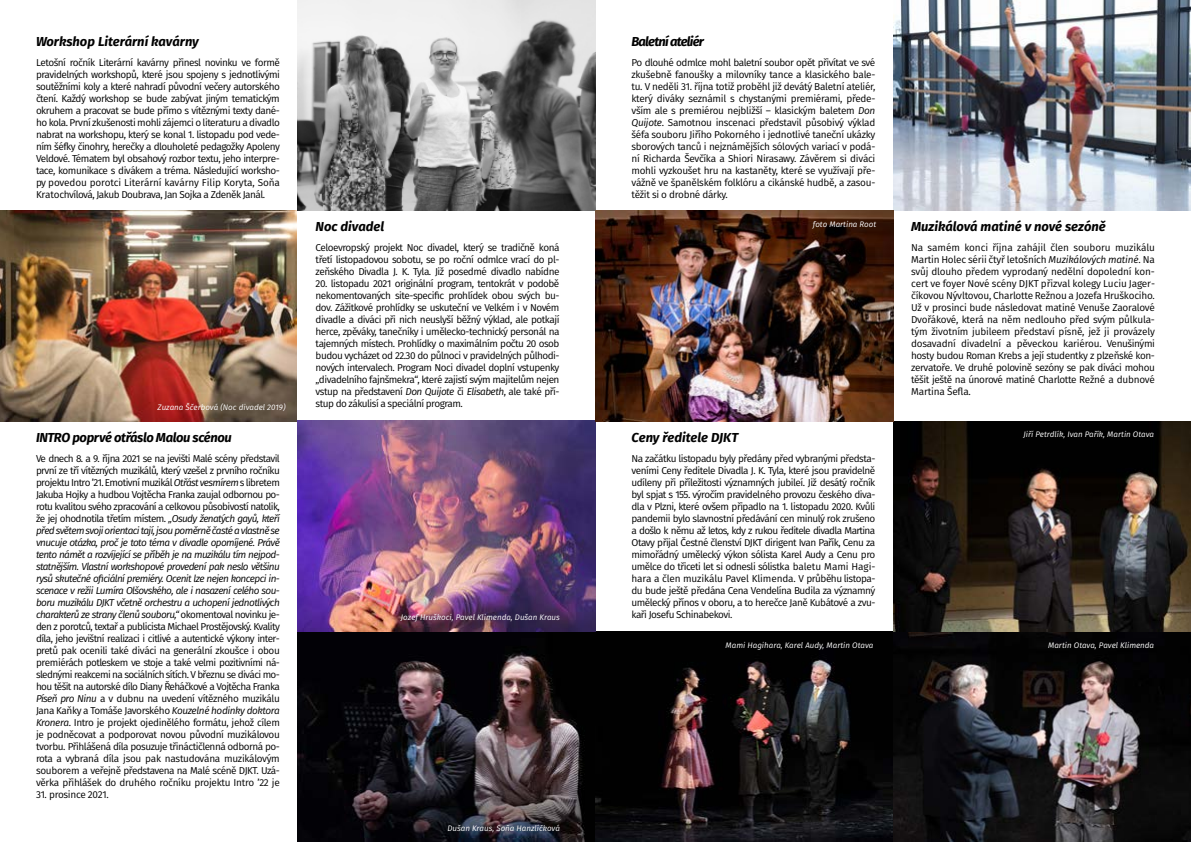
<style>
.page{position:relative;width:1191px;height:842px;background:#fff}
.page>*{position:absolute;margin:0;border:0;box-sizing:border-box;transform-origin:0 0}
.t1{font:italic 700 13px "Fira Sans";letter-spacing:-.005em;color:#000}
.t2{font:italic 700 13px "Fira Sans";letter-spacing:-.03em;color:#000}
.t3{font:italic 700 13px "Fira Sans";letter-spacing:-.06em;color:#000}
.t4{font:10px/12px "Fira Sans";letter-spacing:-.05em;color:#000;text-align:justify}
.t5{font:10px "Fira Sans";letter-spacing:-.03em;color:#000}
.t6{font:italic 8px "Fira Sans";color:#fff}
.s1{font-style:italic}
</style>
<div class="page">
<img style="left:0;top:210px;width:297px;height:211px">
<img style="left:298px;top:631px;width:297px;height:211px">
<svg style="left:595px;top:631px;width:298px;height:211px;background:#161212"></svg>
<img style="left:893px;top:631px;width:298px;height:211px">
<img style="left:893px;top:421px;width:298px;height:210px">
<img style="left:893px;top:0;width:298px;height:210px">
<img style="left:298px;top:421px;width:297px;height:210px">
<img style="left:298px;top:0;width:297px;height:210px">
<img style="left:595px;top:210px;width:298px;height:211px">
<h1 class="t1" style="left:36px;top:33px;width:164px">Workshop Literární kavárny</h1>
<p class="t4" style="left:36px;top:57px;width:245px">Letošní ročník Literární kavárny přinesl novinku ve formě pravidelných workshopů, které jsou spojeny s jednotlivými soutěžními koly a které nahradí původní večery autorského čtení. Každý workshop se bude zabývat jiným tematickým okruhem a pracovat se bude přímo s vítěznými texty dané&shy;ho kola. První zkušenosti mohli zájemci o literaturu a divadlo nabrat na workshopu, který se konal 1. listopadu pod vede&shy;ním šéfky činohry, herečky a dlouholeté pedagožky Apoleny Veldové. Tématem byl obsahový rozbor textu, jeho interpre&shy;tace, komunikace s divákem a tréma. Následující worksho&shy;py povedou porotci Literární kavárny Filip Koryta, Soňa Kratochvílová, Jakub Doubrava, Jan Sojka a Zdeněk Janál.</p>
<p class="t6" style="left:158px;top:402px;width:129px">Zuzana Ščerbová (Noc divadel 2019)</p>
<h1 class="t2" style="left:36px;top:428px;width:197px">INTRO poprvé otřáslo Malou scénou</h1>
<p class="t4" style="left:36px;top:452px;width:245px">Ve dnech 8. a 9. října 2021 se na jevišti Malé scény představil první ze tří vítězných muzikálů, který vzešel z prvního ročníku projektu Intro ’21. Emotivní muzikál <span class="s1">Otřást vesmírem</span> s libretem Jakuba Hojky a hudbou Vojtěcha Franka zaujal odbornou po&shy;rotu kvalitou svého zpracování a celkovou působivostí natolik, že jej ohodnotila třetím místem. <span class="s1">„Osudy ženatých gayů, kteří před světem svoji orientaci tají, jsou poměrně časté a vlastně se vnucuje otázka, proč je toto téma v divadle opomíjené. Právě tento námět a rozvíjející se příběh je na muzikálu tím nejpod&shy;statnějším. Vlastní workshopové provedení pak neslo většinu rysů skutečné oficiální premiéry. Ocenit lze nejen koncepci in&shy;scenace v režii Lumíra Olšovského, ale i nasazení celého sou&shy;boru muzikálu DJKT včetně orchestru a uchopení jednotlivých charakterů ze strany členů souboru,“</span> okomentoval novinku je&shy;den z porotců, textař a publicista Michael Prostějovský. Kvality díla, jeho jevištní realizaci i citlivé a autentické výkony inter&shy;pretů pak ocenili také diváci na generální zkoušce i obou premiérách potleskem ve stoje a také velmi pozitivními ná&shy;slednými reakcemi na sociálních sítích. V březnu se diváci mo&shy;hou těšit na autorské dílo Diany Řeháčkové a Vojtěcha Franka <span class="s1">Píseň pro Ninu</span> a v dubnu na uvedení vítězného muzikálu Jana Kaňky a Tomáše Javorského <span class="s1">Kouzelné hodinky doktora Kronera</span>. Intro je projekt ojedinělého formátu, jehož cílem je podněcovat a podporovat novou původní muzikálovou tvorbu. Přihlášená díla posuzuje třináctičlenná odborná po&shy;rota a vybraná díla jsou pak nastudována muzikálovým souborem a veřejně představena na Malé scéně DJKT. Uzá&shy;věrka přihlášek do druhého ročníku projektu Intro ’22 je</p>
<p class="t5" style="left:36px;top:787px;width:74px">31. prosince 2021.</p>
<h1 class="t1" style="left:315px;top:218px;width:70px">Noc divadel</h1>
<p class="t4" style="left:315px;top:242px;width:245px">Celoevropský projekt Noc divadel, který se tradičně koná třetí listopadovou sobotu, se po roční odmlce vrací do pl&shy;zeňského Divadla J. K. Tyla. Již posedmé divadlo nabídne</p>
<p class="t4" style="left:315px;top:278px;width:245px">20. listopadu 2021 originální program, tentokrát v podobě nekomentovaných site-specific prohlídek obou svých bu&shy;dov. Zážitkové prohlídky se uskuteční ve Velkém i v Novém divadle a diváci při nich neuslyší běžný výklad, ale potkají herce, zpěváky, tanečníky i umělecko-technický personál na tajemných místech. Prohlídky o maximálním počtu 20 osob budou vycházet od 22.30 do půlnoci v pravidelných půlhodi&shy;nových intervalech. Program Noci divadel doplní vstupenky „divadelního fajnšmekra“, které zajistí svým majitelům nejen vstup na představení <span class="s1">Don Quijote</span> či <span class="s1">Elisabeth</span>, ale také pří&shy;stup do zákulisí a speciální program.</p>
<p class="t6" style="left:401px;top:612px;width:160px">Jozef Hruškoci, Pavel Klimenda, Dušan Kraus</p>
<p class="t6" style="left:447px;top:822px;width:114px">Dušan Kraus, Soňa Hanzlíčková</p>
<h1 class="t3" style="left:631px;top:33px;width:74px">Baletní ateliér</h1>
<p class="t4" style="left:631px;top:57px;width:245px">Po dlouhé odmlce mohl baletní soubor opět přivítat ve své zkušebně fanoušky a milovníky tance a klasického bale&shy;tu. V neděli 31. října totiž proběhl již devátý Baletní ateliér, který diváky seznámil s chystanými premiérami, přede&shy;vším ale s premiérou nejbližší – klasickým baletem <span class="s1">Don Quijote</span>. Samotnou inscenaci představil působivý výklad šéfa souboru Jiřího Pokorného i jednotlivé taneční ukázky sborových tanců i nejznámějších sólových variací v podá&shy;ní Richarda Ševčíka a Shiori Nirasawy. Závěrem si diváci mohli vyzkoušet hru na kastaněty, které se využívají pře&shy;vážně ve španělském folklóru a cikánské hudbě, a zasou&shy;těžit si o drobné dárky.</p>
<p class="t6" style="left:813px;top:219px;width:65px">foto Martina Root</p>
<h1 class="t1" style="left:631px;top:428px;width:108px">Ceny ředitele DJKT</h1>
<p class="t4" style="left:631px;top:452px;width:245px">Na začátku listopadu byly předány před vybranými předsta&shy;veními Ceny ředitele Divadla J. K. Tyla, které jsou pravidelně udíleny při příležitosti významných jubileí. Již desátý ročník byl spjat s 155. výročím pravidelného provozu českého diva&shy;dla v Plzni, které ovšem připadlo na 1. listopadu 2020. Kvůli pandemii bylo slavnostní předávání cen minulý rok zrušeno a došlo k němu až letos, kdy z rukou ředitele divadla Martina Otavy přijal Čestné členství DJKT dirigent Ivan Pařík, Cenu za mimořádný umělecký výkon sólista Karel Audy a Cenu pro umělce do třiceti let si odnesli sólistka baletu Mami Hagi&shy;hara a člen muzikálu Pavel Klimenda. V průběhu listopa&shy;du bude ještě předána Cena Vendelína Budila za významný umělecký přínos v oboru, a to herečce Janě Kubátové a zvu&shy;kaři Josefu Schinabekovi.</p>
<h1 class="t1" style="left:911px;top:218px;width:196px">Muzikálová matiné v nové sezóně</h1>
<p class="t4" style="left:911px;top:242px;width:245px">Na samém konci října zahájil člen souboru muzikálu Martin Holec sérii čtyř letošních <span class="s1">Muzikálových matiné</span>. Na svůj dlouho předem vyprodaný nedělní dopolední kon&shy;cert ve foyer Nové scény DJKT přizval kolegy Luciu Jager&shy;číkovou Nývltovou, Charlotte Režnou a Jozefa Hruškociho.<br>Už v prosinci bude následovat matiné Venuše Zaoralové Dvořákové, která na něm nedlouho před svým půlkula&shy;tým životním jubileem představí písně, jež ji provázely dosavadní divadelní a pěveckou kariérou. Venušinými hosty budou Roman Krebs a její studentky z plzeňské kon&shy;zervatoře. Ve druhé polovině sezóny se pak diváci mohou těšit ještě na únorové matiné Charlotte Režné a dubnové Martina Šefla.</p>
<p class="t6" style="left:1023px;top:429px;width:132px">Jiří Petrdlík, Ivan Pařík, Martin Otava</p>
<p class="t6" style="left:725px;top:639px;width:149px">Mami Hagihara, Karel Audy, Martin Otava</p>
<p class="t6" style="left:1048px;top:639px;width:107px">Martin Otava, Pavel Klimenda</p>
</div>
